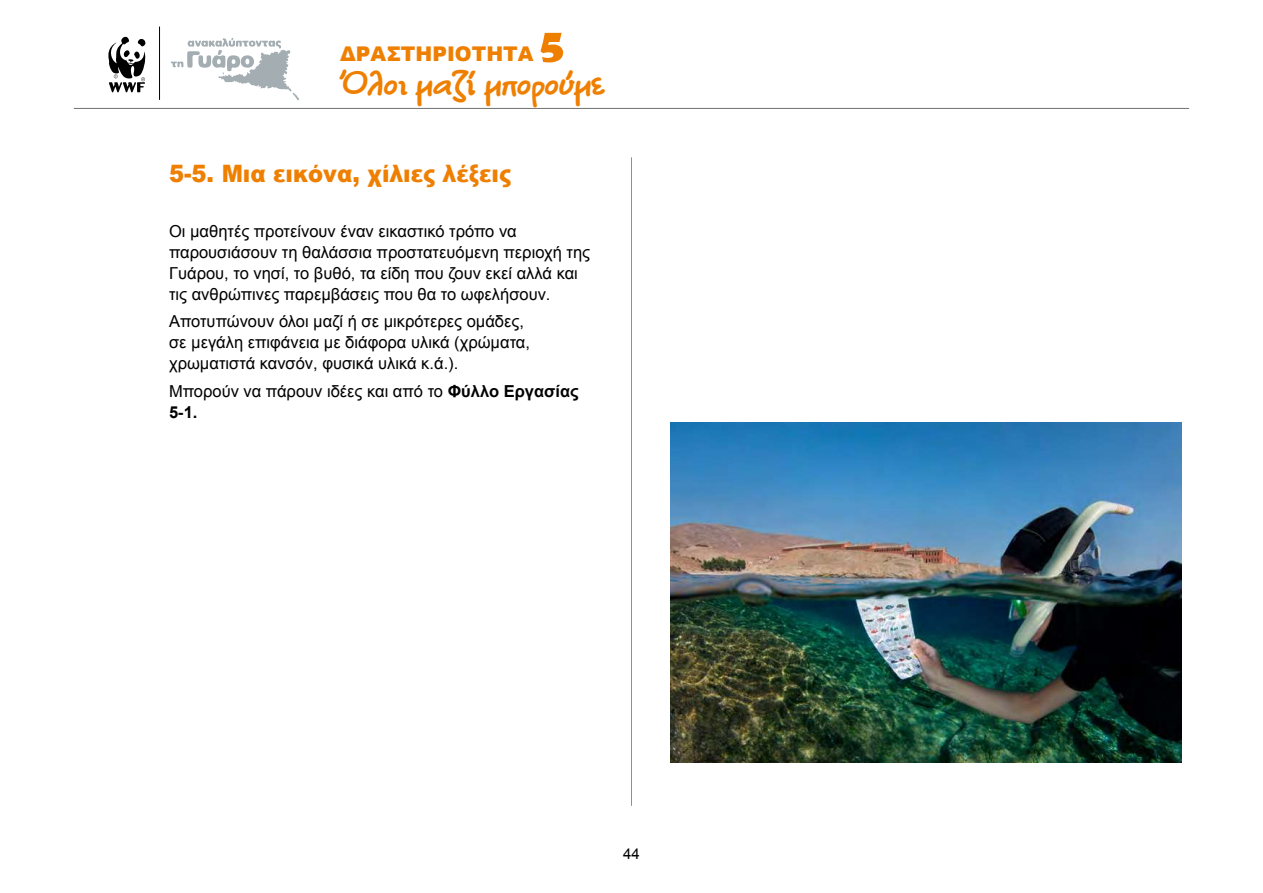
<style>
.page{position:relative;width:1263px;height:893px;background:#fff}
.page>*{position:absolute;margin:0;border:0;box-sizing:border-box;transform-origin:0 0}
.t1{font:700 33.75px "CF Semplice";letter-spacing:.01em;color:#ee7f00}
.t2{font:900 24px "Arial";color:#ee7f00;scale:.94 1}
.t3{font:900 20.25px "Arial";color:#ee7f00}
.t4{font:16.5px/21px "Arial";color:#000}
.t5{font:15px "Arial";color:#000}
.s1{font-weight:700}
</style>
<div class="page">
<svg style="left:108px;top:36px;width:38px;height:57px"></svg>
<svg style="left:171px;top:38px;width:128px;height:62px"></svg>
<hr style="left:159px;top:27px;width:1px;height:73px;background:#000">
<hr style="left:74px;top:108px;width:1115px;height:1px;background:#707172">
<svg style="left:540px;top:33px;width:23px;height:29px"></svg>
<hr style="left:631px;top:157px;width:1px;height:649px;background:#ee7f00">
<img style="left:671px;top:422px;width:510px;height:340px">
<p class="t3" style="left:340px;top:39px;width:195px">ΔΡΑΣΤΗΡΙΌΤΗΤΑ</p>
<h1 class="t1" style="left:340px;top:65px;width:266px">Όλοι μαζί μπορούμε</h1>
<h2 class="t2" style="left:169px;top:156px;width:365px">5-5. Mια εικόνα, χίλιες λέξεις</h2>
<p class="t4" style="left:169px;top:221px;width:423px">Οι μαθητές προτείνουν έναν εικαστικό τρόπο να παρουσιάσουν τη θαλάσσια προστατευόμενη περιοχή της Γυάρου, το νησί, το βυθό, τα είδη που ζουν εκεί αλλά και τις ανθρώπινες παρεμβάσεις που θα το ωφελήσουν.</p>
<p class="t4" style="left:169px;top:311px;width:363px">Αποτυπώνουν όλοι μαζί ή σε μικρότερες ομάδες, σε μεγάλη επιφάνεια με διάφορα υλικά (χρώματα, χρωματιστά κανσόν, φυσικά υλικά κ.ά.).</p>
<p class="t4" style="left:169px;top:380px;width:411px">Μπορούν να πάρουν ιδέες και από το <span class="s1">Φύλλο Εργασίας<br>5-1.</span></p>
<p class="t5" style="left:623px;top:844px;width:18px">44</p>
</div>
